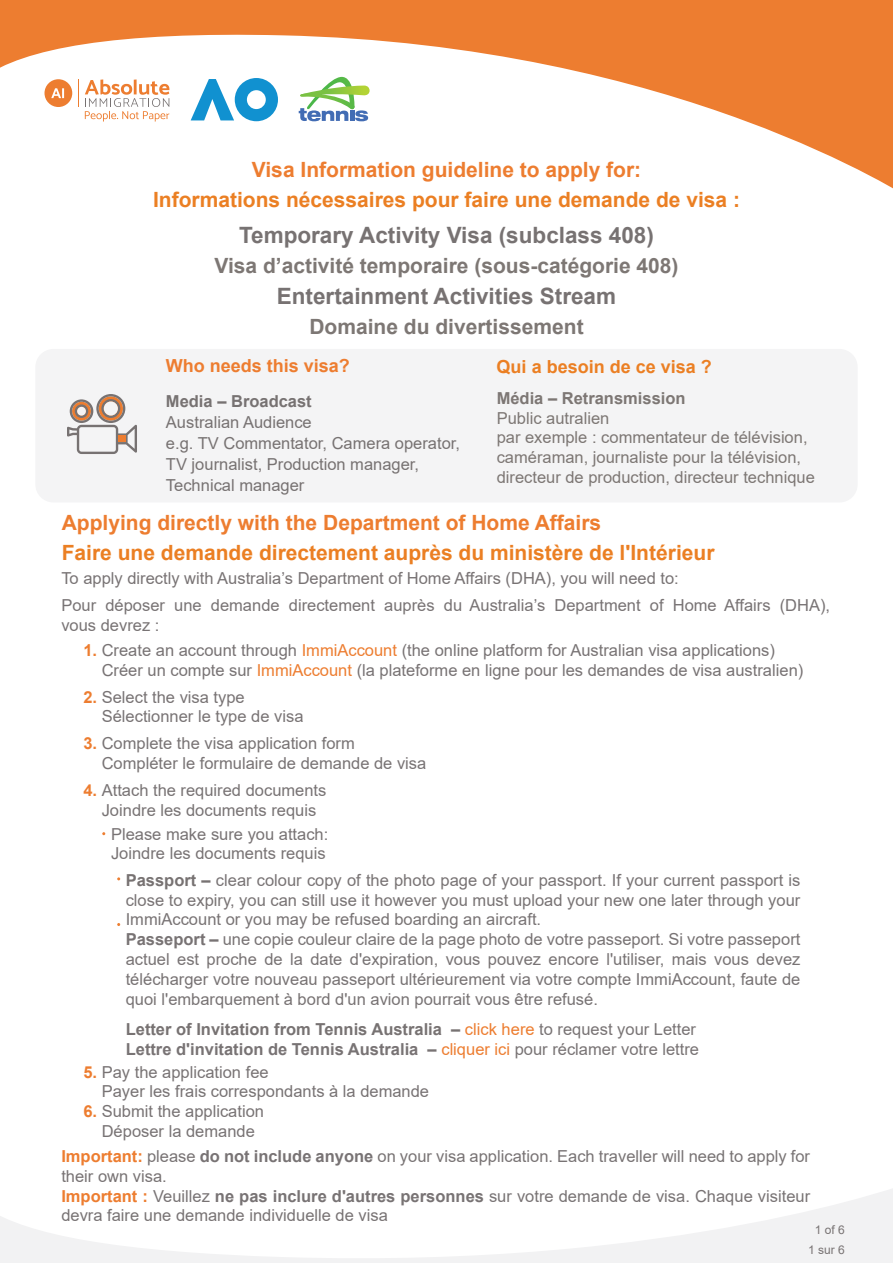
<style>
.page{position:relative;width:893px;height:1263px;background:#fff}
.page>*{position:absolute;margin:0;border:0;box-sizing:border-box;transform-origin:0 0}
.t1{font:700 22.5px "Arial";color:#777272}
.t2{font:700 21px "Arial";color:#eb7f23}
.t3{font:700 21px "Arial";color:#ed7d30}
.t4{font:700 21px "Arial";color:#7d7774}
.t5{font:700 18px "Arial";color:#eb7f23}
.t6{font:700 18px "Arial";color:#ed7d30}
.t7{font:16.5px/19.8px "Arial";color:#787374}
.t8{font:16.5px/19.6px "Arial";color:#7d7774}
.t9{font:16.5px/21px "Arial";color:#777272}
.t10{font:700 16.5px "Arial";color:#7d7774}
.t11{font:700 16.5px "Arial";color:#777272}
.t12{font:12px/19.4px "Arial";color:#777272;text-align:center}
.s1{font-weight:700;color:#ed7d30}
.s2{color:#ed7d30}
.s3{font-weight:700;color:#777272}
.s4{font-weight:700}
</style>
<div class="page">
<svg style="left:0;top:0;width:893px;height:189px"></svg>
<svg style="left:191px;top:78px;width:87px;height:43px"></svg>
<svg style="left:78px;top:79px;width:1px;height:28px"></svg>
<svg style="left:85px;top:79px;width:84px;height:43px"></svg>
<svg style="left:45px;top:79px;width:27px;height:28px"></svg>
<svg style="left:299px;top:77px;width:71px;height:44px"></svg>
<svg style="left:0;top:1189px;width:893px;height:74px"></svg>
<div style="left:35px;top:349px;width:823px;height:153px;background:#f4f4f5;border-radius:18px"></div>
<svg style="left:67px;top:394px;width:70px;height:60px"></svg>
<div style="left:104px;top:401px;width:14px;height:15px;background:#f4f4f5;border-radius:50%"></div>
<div style="left:77px;top:407px;width:9px;height:9px;background:#f4f4f5;border-radius:50%"></div>
<div style="left:118px;top:436px;width:7px;height:6px;background:#ed7d30"></div>
<p class="t3" style="left:252px;top:155px;width:391px">Visa Information guideline to apply for:</p>
<p class="t2" style="left:153px;top:185px;width:589px">Informations nécessaires pour faire une demande de visa :</p>
<h1 class="t1" style="left:239px;top:219px;width:416px">Temporary Activity Visa (subclass 408)</h1>
<p class="t4" style="left:214px;top:250px;width:466px">Visa d’activité temporaire (sous-catégorie 408)</p>
<h1 class="t1" style="left:277px;top:280px;width:341px">Entertainment Activities Stream</h1>
<p class="t4" style="left:309px;top:312px;width:276px">Domaine du divertissement</p>
<p class="t6" style="left:166px;top:353px;width:186px">Who needs this visa?</p>
<p class="t11" style="left:166px;top:389px;width:147px">Media – Broadcast</p>
<p class="t9" style="left:166px;top:411px;width:296px">Australian Audience<br>e.g. TV Commentator, Camera operator,<br>TV journalist, Production manager,<br>Technical manager</p>
<p class="t5" style="left:497px;top:353px;width:217px">Qui a besoin de ce visa ?</p>
<p class="t10" style="left:497px;top:387px;width:190px">Média – Retransmission</p>
<p class="t8" style="left:497px;top:408px;width:320px">Public autralien<br>par exemple : commentateur de télévision, caméraman, journaliste pour la télévision, directeur de production, directeur technique</p>
<p class="t3" style="left:62px;top:508px;width:541px">Applying directly with the Department of Home Affairs</p>
<p class="t2" style="left:62px;top:538px;width:654px">Faire une demande directement auprès du ministère de l'Intérieur</p>
<p class="t7" style="left:61px;top:565px;width:770px;line-height:27px">To apply directly with Australia’s Department of Home Affairs (DHA), you will need to:<br>Pour déposer une demande directement auprès du Australia’s Department of Home Affairs (DHA),</p>
<p class="t7" style="left:61px;top:615px;width:100px">vous devrez :</p>
<p class="t7" style="left:102px;top:640px;width:703px;text-indent:-18px"><span class="s1">1.</span> Create an account through <span class="s2">ImmiAccount</span> (the online platform for Australian visa applications)<br>Créer un compte sur <span class="s2">ImmiAccount</span> (la plateforme en ligne pour les demandes de visa australien)</p>
<p class="t7" style="left:102px;top:687px;width:203px;text-indent:-18px"><span class="s1">2.</span> Select the visa type<br>Sélectionner le type de visa</p>
<p class="t7" style="left:102px;top:733px;width:326px;text-indent:-18px"><span class="s1">3.</span> Complete the visa application form<br>Compléter le formulaire de demande de visa</p>
<p class="t7" style="left:83px;top:780px;width:245px;text-align:center"><span class="s1">4.</span> Attach the required documents<br>Joindre les documents requis</p>
<p class="t7" style="left:111px;top:824px;width:219px">Please make sure you attach:<br>Joindre les documents requis</p>
<p class="t7" style="left:126px;top:870px;width:676px"><span class="s3">Passport –</span> clear colour copy of the photo page of your passport. If your current passport is close to expiry, you can still use it however you must upload your new one later through your ImmiAccount or you may be refused boarding an aircraft.<br><span class="s4">Passeport –</span> une copie couleur claire de la page photo de votre passeport. Si votre passeport actuel est proche de la date d'expiration, vous pouvez encore l'utiliser, mais vous devez télécharger votre nouveau passeport ultérieurement via votre compte ImmiAccount, faute de quoi l'embarquement à bord d'un avion pourrait vous être refusé.</p>
<p class="t7" style="left:126px;top:1019px;width:575px"><span class="s3">Letter of Invitation from Tennis Australia –</span> <span class="s2">click here</span> to request your Letter<br><span class="s4">Lettre d'invitation de Tennis Australia –</span> <span class="s2">cliquer ici</span> pour réclamer votre lettre</p>
<p class="t7" style="left:102px;top:1062px;width:329px;text-indent:-18px"><span class="s1">5.</span> Pay the application fee<br>Payer les frais correspondants à la demande</p>
<p class="t7" style="left:83px;top:1101px;width:182px;text-align:center"><span class="s1">6.</span> Submit the application<br>Déposer la demande</p>
<p class="t7" style="left:61px;top:1146px;width:750px"><span class="s1">Important:</span> please <span class="s4">do not include anyone</span> on your visa application. Each traveller will need to apply for their own visa.<br><span class="s1">Important :</span> Veuillez <span class="s4">ne pas inclure d'autres personnes</span> sur votre demande de visa. Chaque visiteur devra faire une demande individuelle de visa</p>
<p class="t12" style="left:808px;top:1220px;width:38px">1 of 6<br>1 sur 6</p>
</div>
